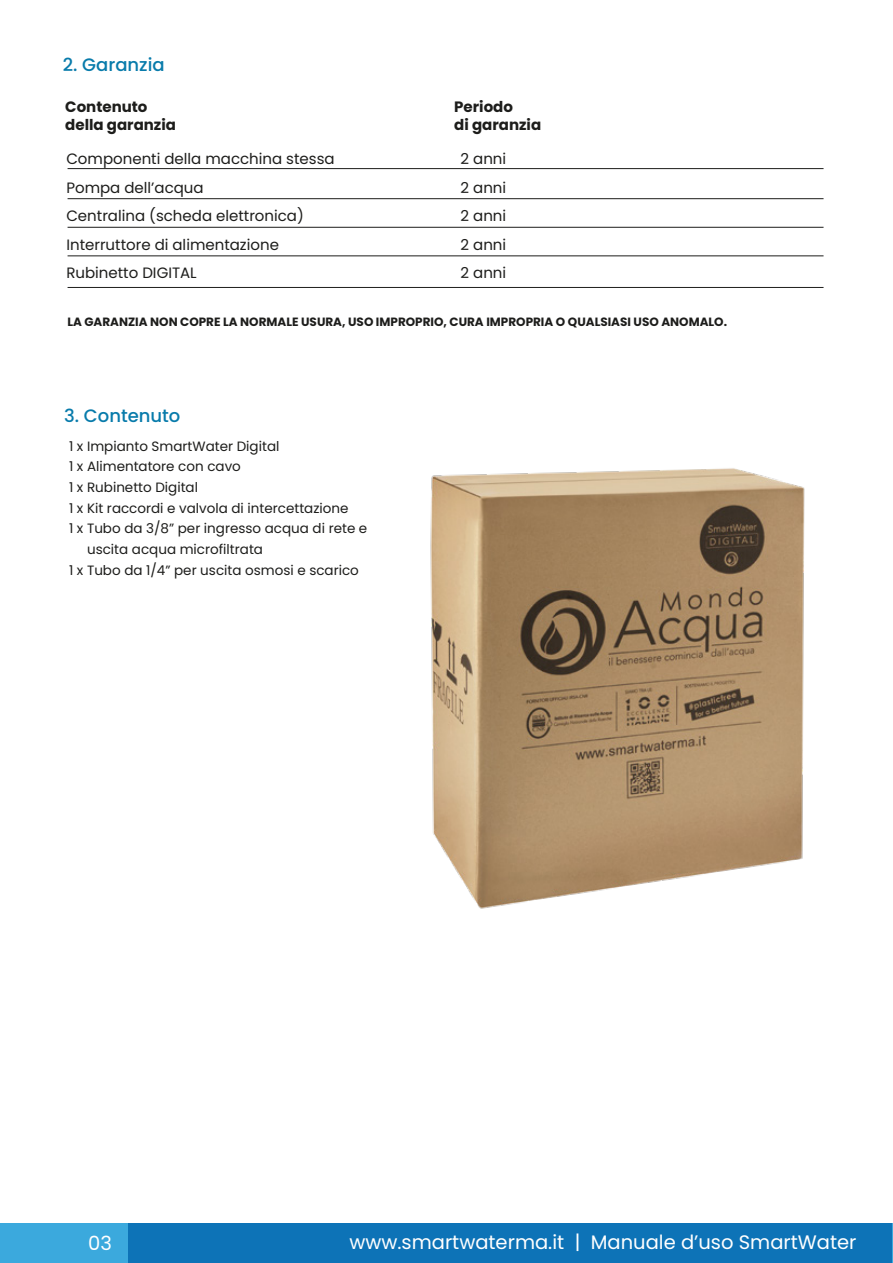
<style>
.page{position:relative;width:893px;height:1263px;background:#fff}
.page>*{position:absolute;margin:0;border:0;box-sizing:border-box;transform-origin:0 0}
.t1{font:19.5px "Poppins";color:#fff}
.t2{font:500 18px "Poppins";color:#087bab}
.t3{font:15px/28.5px "Poppins";color:#1d1d1b}
.t4{font:700 15px/18px "Poppins";color:#1d1d1b}
.t5{font:13.5px "Poppins";color:#1d1d1b}
.t6{font:700 12px "Poppins";color:#1d1d1b}
</style>
<div class="page">
<hr style="left:68px;top:168px;width:755px;height:1px;background:#1d1d1b">
<hr style="left:68px;top:198px;width:755px;height:1px;background:#1d1d1b">
<hr style="left:68px;top:227px;width:755px;height:1px;background:#1d1d1b">
<hr style="left:68px;top:287px;width:755px;height:1px;background:#1d1d1b">
<hr style="left:68px;top:256px;width:755px;height:1px;background:#1d1d1b">
<div style="left:0;top:1223px;width:893px;height:40px;background:#3ba9dd"></div>
<div style="left:128px;top:1223px;width:764px;height:40px;background:#0d73b7"></div>
<img style="left:430px;top:468px;width:375px;height:441px">
<h2 class="t2" style="left:63px;top:54px;width:103px">2. Garanzia</h2>
<p class="t4" style="left:65px;top:98px;width:112px">Contenuto della garanzia</p>
<p class="t4" style="left:454px;top:98px;width:88px">Periodo<br>di garanzia</p>
<p class="t3" style="left:66px;top:145px;width:270px">Componenti della macchina stessa<br>Pompa dell’acqua<br>Centralina (scheda elettronica)<br>Interruttore di alimentazione<br>Rubinetto DIGITAL</p>
<p class="t3" style="left:461px;top:145px;width:47px;text-align:justify">2 anni 2 anni 2 anni 2 anni 2 anni</p>
<p class="t6" style="left:67px;top:314px;width:661px">LA GARANZIA NON COPRE LA NORMALE USURA, USO IMPROPRIO, CURA IMPROPRIA O QUALSIASI USO ANOMALO.</p>
<h2 class="t2" style="left:64px;top:405px;width:118px">3. Contenuto</h2>
<p class="t5" style="left:69px;top:438px;width:212px">1 x Impianto SmartWater Digital</p>
<p class="t5" style="left:69px;top:459px;width:173px">1 x Alimentatore con cavo</p>
<p class="t5" style="left:69px;top:479px;width:131px">1 x Rubinetto Digital</p>
<p class="t5" style="left:69px;top:500px;width:281px">1 x Kit raccordi e valvola di intercettazione</p>
<p class="t5" style="left:69px;top:521px;width:300px">1 x Tubo da 3/8” per ingresso acqua di rete e</p>
<p class="t5" style="left:87px;top:542px;width:177px">uscita acqua microfiltrata</p>
<p class="t5" style="left:69px;top:562px;width:291px">1 x Tubo da 1/4” per uscita osmosi e scarico</p>
<h1 class="t1" style="left:88px;top:1232px;width:25px">03</h1>
<h1 class="t1" style="left:349px;top:1231px;width:509px">www.smartwaterma.it | Manuale d’uso SmartWater</h1>
</div>
